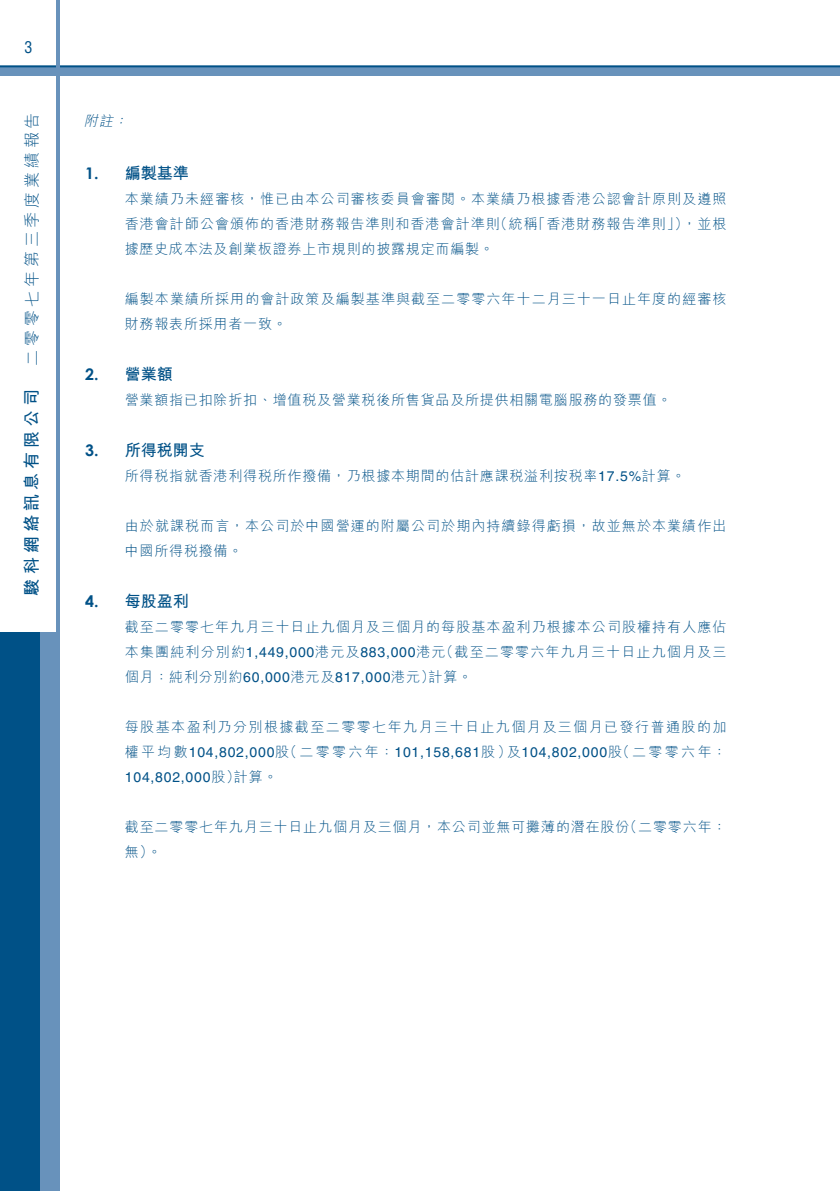
<style>
.page{position:relative;width:840px;height:1191px;background:#fff}
.page>*{position:absolute;margin:0;border:0;box-sizing:border-box;transform-origin:0 0}
.t1{font:700 17px "M Hei HK";letter-spacing:.235em;color:#005187}
.t2{font:700 16px "M Hei HK";color:#005187}
.t3{font:300 16px "M Hei HK";letter-spacing:.235em;color:#005187}
.t4{font:700 16px "Century Gothic";color:#005187}
.t5{font:300 14px/25px "M Hei HK";letter-spacing:.075em;color:#005187}
.t6{font:300 14px "M Hei HK";letter-spacing:.055em;color:#005187}
.t7{font:14px "Helvetica LT Std";letter-spacing:.055em;color:#005187}
.t8{font:300 14px "M Hei HK";letter-spacing:.105em;color:#005187}
.t9{font:italic 300 14px "M Hei HK";color:#005187}
.s1{font-family:"Helvetica LT Std";font-weight:400}
.s2{font-family:"M Hei HK";font-weight:300}
</style>
<div class="page">
<div style="left:0;top:66px;width:839px;height:10px;background:#6892bb"></div>
<hr style="left:0;top:65px;width:839px;height:2px;background:#005187">
<hr style="left:57px;top:0;width:3px;height:1191px;background:#6892bb">
<div style="left:31px;top:632px;width:29px;height:559px;background:#6892bb"></div>
<div style="left:0;top:632px;width:40px;height:559px;background:#005187"></div>
<p class="t3" style="left:21px;top:366px;width:255px;rotate:-90deg">二零零七年第三季度業績報告</p>
<p class="t1" style="left:19px;top:595px;width:208px;rotate:-90deg">駿科網絡訊息有限公司</p>
<p class="t9" style="left:84px;top:111px;width:35px">附註</p>
<p class="t9" style="left:113px;top:111px;width:20px">：</p>
<p class="t4" style="left:85px;top:161px;width:15px">1.</p>
<p class="t4" style="left:85px;top:362px;width:15px">2.</p>
<p class="t4" style="left:85px;top:438px;width:15px">3.</p>
<p class="t4" style="left:85px;top:589px;width:15px">4.</p>
<p class="t2" style="left:125px;top:161px;width:65px">編製基準</p>
<p class="t5" style="left:125px;top:186px;width:602px;text-align:right">本業績乃未經審核，惟已由本公司審核委員會審閱。本業績乃根據香港公認會計原則及遵照，並根</p>
<p class="t5" style="left:125px;top:211px;width:376px">香港會計師公會頒佈的香港財務報告準則和香港會計準則據歷史成本法及創業板證券上市規則的披露規定而編製。</p>
<p class="t5" style="left:125px;top:286px;width:602px">編製本業績所採用的會計政策及編製基準與截至二零零六年十二月三十一日止年度的經審核財務報表所採用者一致。</p>
<p class="t2" style="left:125px;top:362px;width:49px">營業額</p>
<p class="t5" style="left:493px;top:211px;width:46px">（統稱</p>
<p class="t5" style="left:531px;top:211px;width:158px">「香港財務報告準則」）</p>
<p class="t6" style="left:125px;top:390px;width:548px">營業額指已扣除折扣、增值稅及營業稅後所售貨品及所提供相關電腦服務的發票值。</p>
<p class="t2" style="left:125px;top:438px;width:81px">所得稅開支</p>
<p class="t6" style="left:125px;top:466px;width:562px">所得稅指就香港利得稅所作撥備，乃根據本期間的估計應課稅溢利按稅率<span class="s1">17.5%</span>計算。</p>
<p class="t5" style="left:125px;top:513px;width:602px">由於就課稅而言，本公司於中國營運的附屬公司於期內持續錄得虧損，故並無於本業績作出中國所得稅撥備。</p>
<p class="t2" style="left:125px;top:589px;width:65px">每股盈利</p>
<p class="t5" style="left:125px;top:614px;width:602px;text-align:right">截至二零零七年九月三十日止九個月及三個月的每股基本盈利乃根據本公司股權持有人應佔（截至二零零六年九月三十日止九個月及三</p>
<p class="t7" style="left:125px;top:644px;width:322px"><span class="s2">本集團純利分別約</span>1,449,000<span class="s2">港元及</span>883,000<span class="s2">港元</span></p>
<p class="t5" style="left:428px;top:664px;width:45px">計算。</p>
<p class="t6" style="left:125px;top:667px;width:311px">個月：純利分別約<span class="s1">60,000</span>港元及<span class="s1">817,000</span>港元）</p>
<p class="t8" style="left:125px;top:717px;width:602px">每股基本盈利乃分別根據截至二零零七年九月三十日止九個月及三個月已發行普通股的加</p>
<p class="t7" style="left:506px;top:744px;width:221px"><span class="s2">及</span>104,802,000 <span class="s2">（股 二零零六年：</span></p>
<p class="t7" style="left:125px;top:744px;width:388px"><span class="s2">權平均數</span>104,802,000 <span class="s2">（股 二零零六年：</span>101,158,681<span class="s2">股）</span></p>
<p class="t5" style="left:234px;top:764px;width:45px">計算。</p>
<p class="t7" style="left:125px;top:769px;width:117px">104,802,000<span class="s2">股）</span></p>
<p class="t5" style="left:623px;top:814px;width:105px">（二零零六年：</p>
<p class="t5" style="left:125px;top:814px;width:506px">截至二零零七年九月三十日止九個月及三個月，本公司並無可攤薄的潛在股份無 。(</p>
</div>
